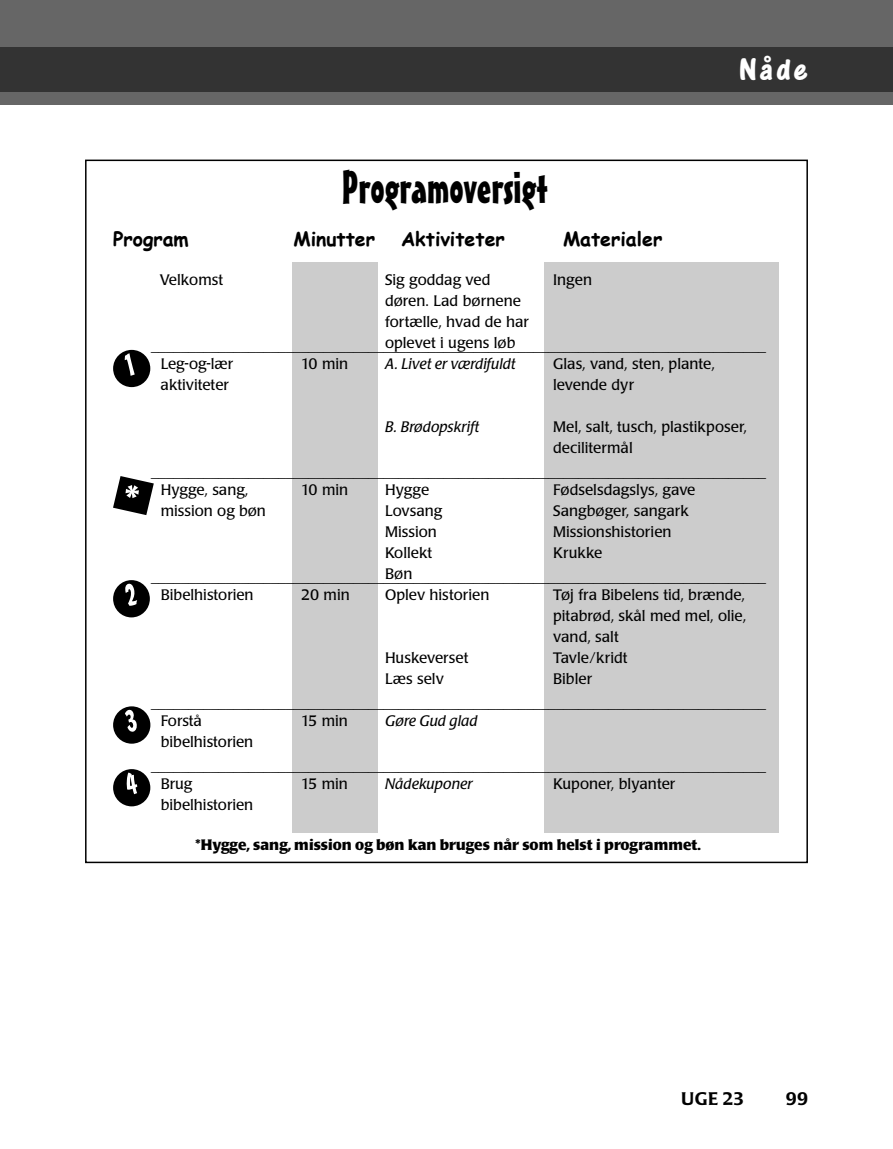
<style>
.page{position:relative;width:893px;height:1149px;background:#fff}
.page>*{position:absolute;margin:0;border:0;box-sizing:border-box;transform-origin:0 0}
.t1{font:45px "Mister Earl BT";color:#000}
.t2{font:33px "One Stroke Script Bold Plain";color:#fff}
.t3{font:700 19.5px "Comic Sans MS";color:#000}
.t4{font:500 18px "Poppl Laudatio";letter-spacing:.02em;color:#000}
.t5{font:15px/21px "Poppl Laudatio";color:#000}
.t6{font:700 15px "Poppl Laudatio";color:#000}
.t7{font:italic 15px "Poppl Laudatio";letter-spacing:.01em;color:#000}
</style>
<div class="page">
<div style="left:0;top:0;width:893px;height:104px;background:#666"></div>
<div style="left:0;top:47px;width:893px;height:44px;background:#333"></div>
<div style="left:544px;top:262px;width:234px;height:571px;background:#ccc"></div>
<div style="left:292px;top:262px;width:86px;height:571px;background:#ccc"></div>
<div style="left:113px;top:350px;width:37px;height:37px;background:#000;border-radius:50%"></div>
<svg style="left:125px;top:353px;width:10px;height:23px"></svg>
<div style="left:113px;top:580px;width:37px;height:37px;background:#000;border-radius:50%"></div>
<svg style="left:125px;top:583px;width:12px;height:22px"></svg>
<svg style="left:113px;top:476px;width:41px;height:39px"></svg>
<div style="left:113px;top:706px;width:37px;height:37px;background:#000;border-radius:50%"></div>
<svg style="left:125px;top:709px;width:12px;height:23px"></svg>
<div style="left:113px;top:768px;width:37px;height:38px;background:#000;border-radius:50%"></div>
<svg style="left:127px;top:772px;width:10px;height:22px"></svg>
<h1 class="t1" style="left:342px;top:170px;width:208px">Programoversigt</h1>
<h3 class="t3" style="left:113px;top:224px;width:77px">Program</h3>
<h3 class="t3" style="left:294px;top:224px;width:83px">Minutter</h3>
<h3 class="t3" style="left:401px;top:224px;width:105px">Aktiviteter</h3>
<h3 class="t3" style="left:563px;top:224px;width:101px">Materialer</h3>
<h2 class="t2" style="left:738px;top:60px;width:71px">Nåde</h2>
<p class="t5" style="left:160px;top:270px;width:65px">Velkomst</p>
<p class="t5" style="left:385px;top:270px;width:145px">Sig goddag ved døren. Lad børnene fortælle, hvad de har oplevet i ugens løb</p>
<p class="t7" style="left:385px;top:358px;width:132px">A. Livet er værdifuldt</p>
<p class="t5" style="left:553px;top:270px;width:40px">Ingen</p>
<p class="t5" style="left:151px;top:336px;width:616px">__________________________________________________________________________________</p>
<p class="t5" style="left:553px;top:354px;width:163px">Glas, vand, sten, plante, levende dyr</p>
<p class="t5" style="left:553px;top:417px;width:195px">Mel, salt, tusch, plastikposer, decilitermål</p>
<p class="t5" style="left:553px;top:480px;width:144px">Fødselsdagslys, gave<br>Sangbøger, sangark<br>Missionshistorien<br>Krukke</p>
<p class="t5" style="left:553px;top:585px;width:194px">Tøj fra Bibelens tid, brænde, pitabrød, skål med mel, olie, vand, salt<br>Tavle/kridt<br>Bibler</p>
<p class="t5" style="left:161px;top:354px;width:74px">Leg-og-lær aktiviteter</p>
<p class="t5" style="left:301px;top:354px;width:49px">10 min</p>
<p class="t7" style="left:385px;top:421px;width:96px">B. Brødopskrift</p>
<p class="t5" style="left:151px;top:462px;width:616px">__________________________________________________________________________________</p>
<p class="t5" style="left:301px;top:480px;width:49px">10 min</p>
<p class="t5" style="left:161px;top:480px;width:107px">Hygge, sang, mission og bøn</p>
<p class="t5" style="left:385px;top:480px;width:106px">Hygge<br>Lovsang<br>Mission<br>Kollekt<br>Bøn<br>Oplev historien</p>
<p class="t5" style="left:151px;top:567px;width:616px">__________________________________________________________________________________</p>
<p class="t5" style="left:161px;top:585px;width:94px">Bibelhistorien</p>
<p class="t5" style="left:301px;top:585px;width:50px">20 min</p>
<p class="t5" style="left:385px;top:648px;width:85px">Huskeverset<br>Læs selv</p>
<p class="t7" style="left:385px;top:715px;width:94px">Gøre Gud glad</p>
<p class="t5" style="left:151px;top:693px;width:616px">__________________________________________________________________________________</p>
<p class="t5" style="left:161px;top:711px;width:94px">Forstå bibelhistorien</p>
<p class="t5" style="left:161px;top:774px;width:94px">Brug bibelhistorien</p>
<p class="t5" style="left:301px;top:711px;width:48px">15 min</p>
<p class="t5" style="left:151px;top:756px;width:616px">__________________________________________________________________________________</p>
<p class="t5" style="left:553px;top:774px;width:124px">Kuponer, blyanter</p>
<p class="t7" style="left:385px;top:778px;width:89px">Nådekuponer</p>
<p class="t5" style="left:301px;top:774px;width:48px">15 min</p>
<p class="t6" style="left:195px;top:838px;width:507px">*Hygge, sang, mission og bøn kan bruges når som helst i programmet.</p>
<p class="t4" style="left:681px;top:1090px;width:64px">UGE 23</p>
<p class="t4" style="left:786px;top:1090px;width:24px">99</p>
</div>
